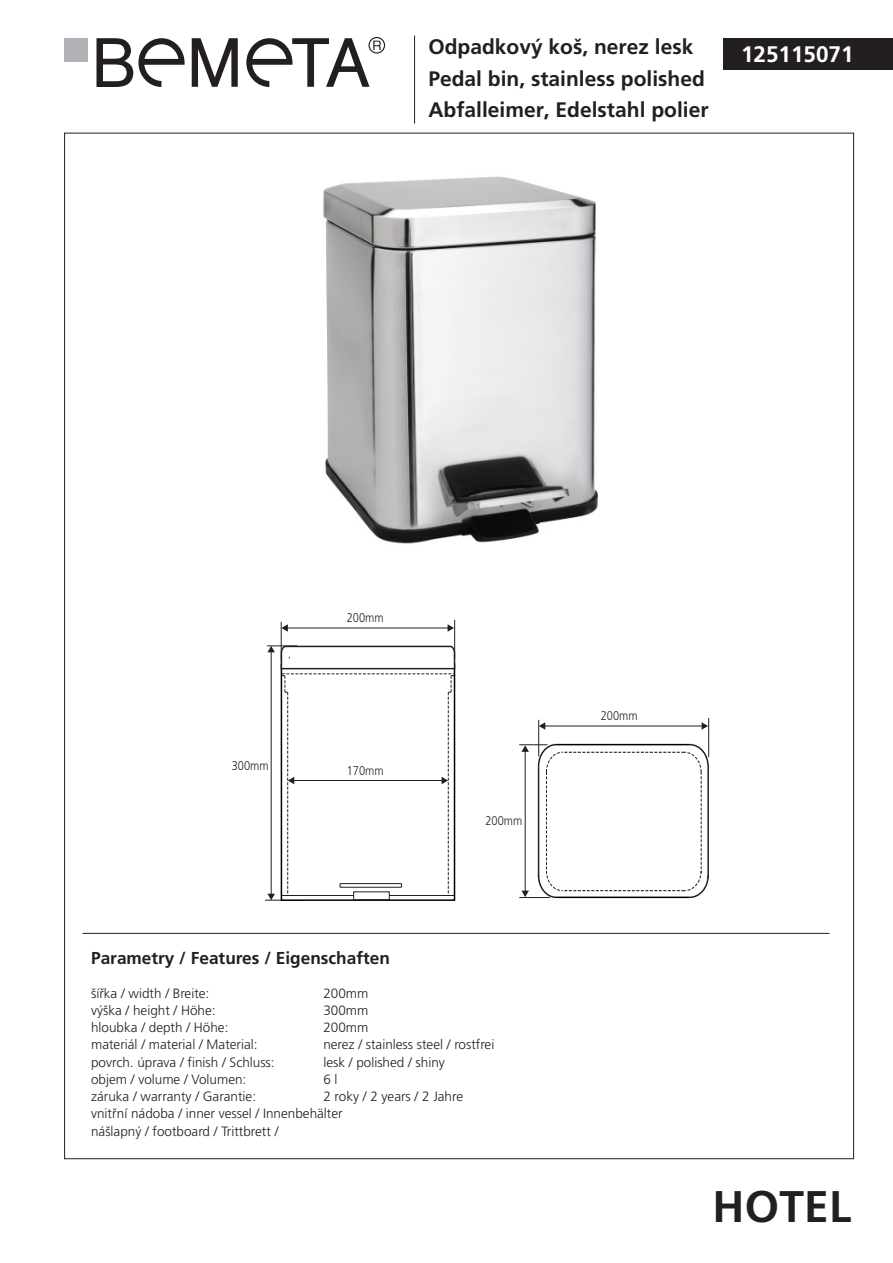
<style>
.page{position:relative;width:893px;height:1263px;background:#fff}
.page>*{position:absolute;margin:0;border:0;box-sizing:border-box;transform-origin:0 0}
.t1{font:700 44.25px "Frutiger CE";color:#231f20}
.t2{font:700 22.5px "Frutiger CE";color:#fff}
.t3{font:700 21px/31.5px "Frutiger CE";color:#231f20}
.t4{font:700 17.25px "Frutiger CE";color:#231f20}
.t5{font:300 13.5px/17.2px "Frutiger CE";color:#231f20}
.t6{font:300 12.6px "Frutiger CE";color:#231f20;scale:.87 1}
</style>
<div class="page">
<div style="left:724px;top:38px;width:169px;height:32px;background:#231f20"></div>
<svg style="left:192px;top:38px;width:46px;height:49px"></svg>
<svg style="left:96px;top:38px;width:89px;height:49px"></svg>
<div style="left:65px;top:38px;width:23px;height:24px;background:#b1b2b6"></div>
<svg style="left:246px;top:37px;width:139px;height:50px"></svg>
<hr style="left:414px;top:36px;width:1px;height:88px;background:#231f20">
<hr style="left:265px;top:900px;width:37px;height:1px;background:#231f20">
<hr style="left:281px;top:622px;width:1px;height:39px;background:#231f20">
<hr style="left:454px;top:620px;width:1px;height:39px;background:#231f20">
<hr style="left:287px;top:628px;width:162px;height:1px;background:#231f20">
<svg style="left:281px;top:624px;width:7px;height:8px"></svg>
<svg style="left:448px;top:624px;width:6px;height:8px"></svg>
<hr style="left:538px;top:720px;width:1px;height:36px;background:#231f20">
<hr style="left:708px;top:718px;width:1px;height:39px;background:#231f20">
<hr style="left:544px;top:726px;width:159px;height:1px;background:#231f20">
<svg style="left:539px;top:722px;width:6px;height:8px"></svg>
<svg style="left:702px;top:722px;width:6px;height:8px"></svg>
<svg style="left:519px;top:743px;width:191px;height:156px"></svg>
<svg style="left:267px;top:645px;width:189px;height:255px"></svg>
<img style="left:323px;top:176px;width:275px;height:368px">
<hr style="left:82px;top:933px;width:748px;height:1px;background:#231f20">
<h3 class="t3" style="left:428px;top:31px;width:282px">Odpadkový koš, nerez lesk<br>Pedal bin, stainless polished<br>Abfalleimer, Edelstahl polier</h3>
<h2 class="t2" style="left:741px;top:42px;width:114px">125115071</h2>
<p class="t6" style="left:232px;top:758px;width:44px">300mm</p>
<p class="t6" style="left:347px;top:611px;width:44px">200mm</p>
<p class="t6" style="left:347px;top:763px;width:44px">170mm</p>
<p class="t6" style="left:485px;top:813px;width:44px">200mm</p>
<p class="t4" style="left:91px;top:948px;width:300px">Parametry / Features / Eigenschaften</p>
<p class="t5" style="left:91px;top:984px;width:120px">šířka / width / Breite:</p>
<p class="t5" style="left:323px;top:984px;width:47px">200mm</p>
<p class="t5" style="left:91px;top:1001px;width:126px">výška / height / Höhe:</p>
<p class="t5" style="left:323px;top:1001px;width:47px">300mm</p>
<p class="t5" style="left:91px;top:1019px;width:139px">hloubka / depth / Höhe:</p>
<p class="t5" style="left:323px;top:1019px;width:47px">200mm</p>
<p class="t5" style="left:91px;top:1036px;width:168px">materiál / material / Material:</p>
<p class="t5" style="left:323px;top:1036px;width:173px">nerez / stainless steel / rostfrei</p>
<p class="t5" style="left:91px;top:1053px;width:185px">povrch. úprava / finish / Schluss:</p>
<p class="t5" style="left:323px;top:1053px;width:123px">lesk / polished / shiny</p>
<p class="t5" style="left:91px;top:1070px;width:157px">objem / volume / Volumen:</p>
<p class="t5" style="left:323px;top:1070px;width:16px">6 l</p>
<p class="t5" style="left:91px;top:1088px;width:166px">záruka / warranty / Garantie:</p>
<p class="t5" style="left:91px;top:1088px;width:374px;text-indent:232px">2 roky / 2 years / 2 Jahre vnitřní nádoba / inner vessel / Innenbehälter<br>nášlapný / footboard / Trittbrett /</p>
<p class="t6" style="left:601px;top:709px;width:44px">200mm</p>
<h1 class="t1" style="left:712px;top:1181px;width:140px">HOTEL</h1>
</div>
